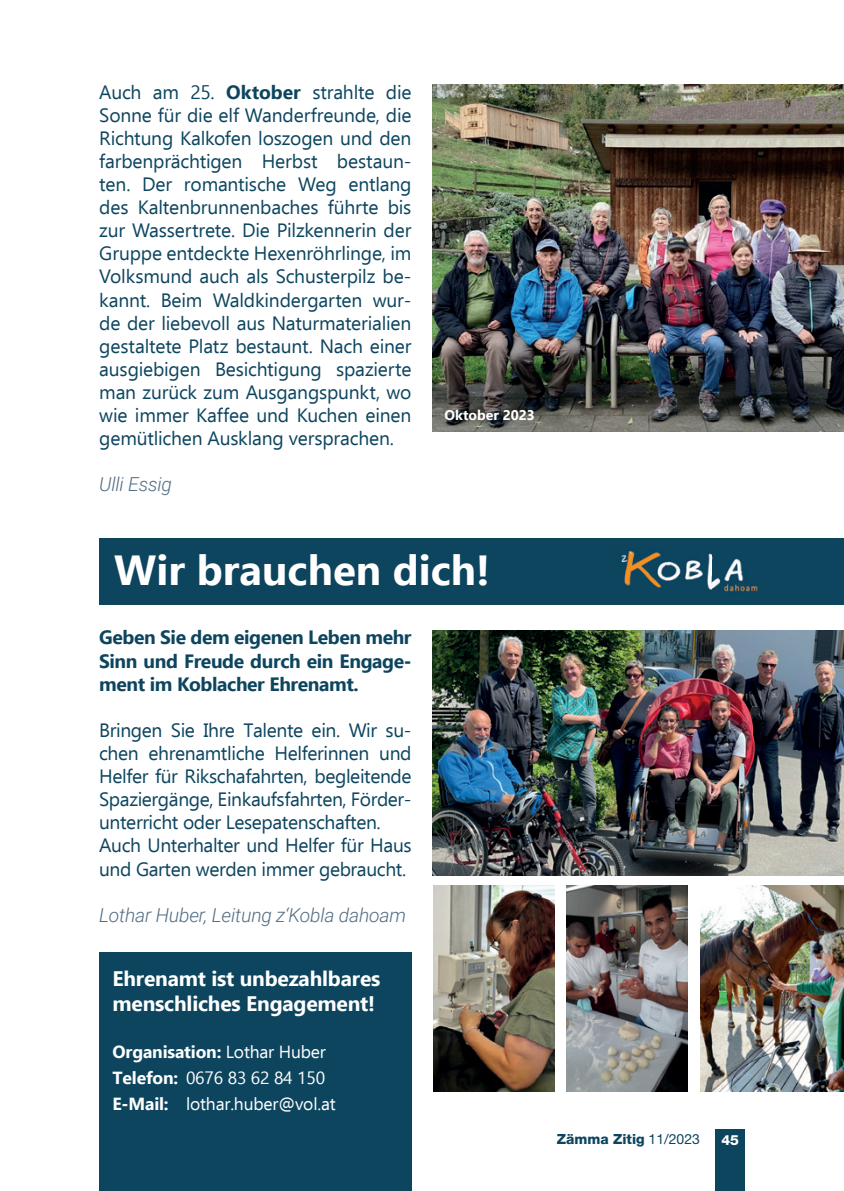
<style>
.page{position:relative;width:844px;height:1191px;background:#fff}
.page>*{position:absolute;margin:0;border:0;box-sizing:border-box;transform-origin:0 0}
.t1{font:700 42px "Ebrima";color:#fff}
.t2{font:700 21px/25.2px "Ebrima";letter-spacing:-.01em;color:#fff}
.t3{font:19.25px/23.1px "Ebrima";letter-spacing:-.02em;color:#0d455f;text-align:justify}
.t4{font:700 19.25px/23.1px "Ebrima";letter-spacing:-.02em;color:#0d455f;text-align:justify}
.t5{font:italic 300 19.25px "Roboto";letter-spacing:-.01em;color:#526d84}
.t6{font:17.5px/25.9px "Ebrima";letter-spacing:-.01em;color:#fff}
.t7{font:800 14px "Helvetica Neue LT Pro";color:#0d455f}
.t8{font:700 14px "Ebrima";color:#fff}
.t9{font:800 14px "Helvetica Neue LT Pro";color:#fff}
.s1{font-weight:700}
.s2{font-weight:400}
</style>
<div class="page">
<img style="left:432px;top:84px;width:411px;height:348px">
<img style="left:432px;top:630px;width:411px;height:246px">
<img style="left:433px;top:885px;width:121px;height:206px">
<img style="left:566px;top:885px;width:121px;height:206px">
<img style="left:700px;top:885px;width:143px;height:206px">
<div style="left:99px;top:538px;width:744px;height:66px;background:#0d455f"></div>
<img style="left:621px;top:550px;width:137px;height:42px">
<div style="left:99px;top:952px;width:312px;height:239px;background:#0d455f"></div>
<div style="left:715px;top:1130px;width:29px;height:61px;background:#0d455f"></div>
<p class="t3" style="left:99px;top:80px;width:313px">Auch am 25. <span class="s1">Oktober</span> strahlte die Sonne für die elf Wanderfreunde, die Richtung Kalkofen loszogen und den farbenprächtigen Herbst bestaun&shy;ten. Der romantische Weg entlang des Kaltenbrunnenbaches führte bis zur Wassertrete. Die Pilzkennerin der Gruppe entdeckte Hexenröhrlinge, im Volksmund auch als Schusterpilz be&shy;kannt. Beim Waldkindergarten wur&shy;de der liebevoll aus Naturmaterialien gestaltete Platz bestaunt. Nach einer ausgiebigen Besichtigung spazierte man zurück zum Ausgangspunkt, wo wie immer Kaffee und Kuchen einen gemütlichen Ausklang versprachen.</p>
<p class="t5" style="left:99px;top:471px;width:74px">Ulli Essig</p>
<p class="t8" style="left:444px;top:404px;width:92px">Oktober 2023</p>
<h1 class="t1" style="left:114px;top:536px;width:377px">Wir brauchen dich!</h1>
<p class="t4" style="left:99px;top:625px;width:314px">Geben Sie dem eigenen Leben mehr Sinn und Freude durch ein Engage&shy;ment im Koblacher Ehrenamt.</p>
<p class="t3" style="left:99px;top:718px;width:314px;text-align:left">Bringen Sie Ihre Talente ein. Wir su&shy;chen ehrenamtliche Helferinnen und Helfer für Rikschafahrten, begleitende Spaziergänge, Einkaufsfahrten, Förder&shy;unterricht oder Lesepatenschaften.<br>Auch Unterhalter und Helfer für Haus und Garten werden immer gebraucht.</p>
<p class="t5" style="left:99px;top:901px;width:308px">Lothar Huber, Leitung z‘Kobla dahoam</p>
<p class="t2" style="left:112px;top:964px;width:269px">Ehrenamt ist unbezahlbares menschliches Engagement!</p>
<p class="t6" style="left:112px;top:1038px;width:225px"><span class="s1">Organisation:</span> Lothar Huber<br><span class="s1">Telefon:</span> 0676 83 62 84 150<br><span class="s1">E-Mail:</span> lothar.huber@vol.at</p>
<p class="t7" style="left:556px;top:1131px;width:145px">Zämma Zitig <span class="s2">11/2023</span></p>
<p class="t9" style="left:721px;top:1131px;width:19px">45</p>
</div>
